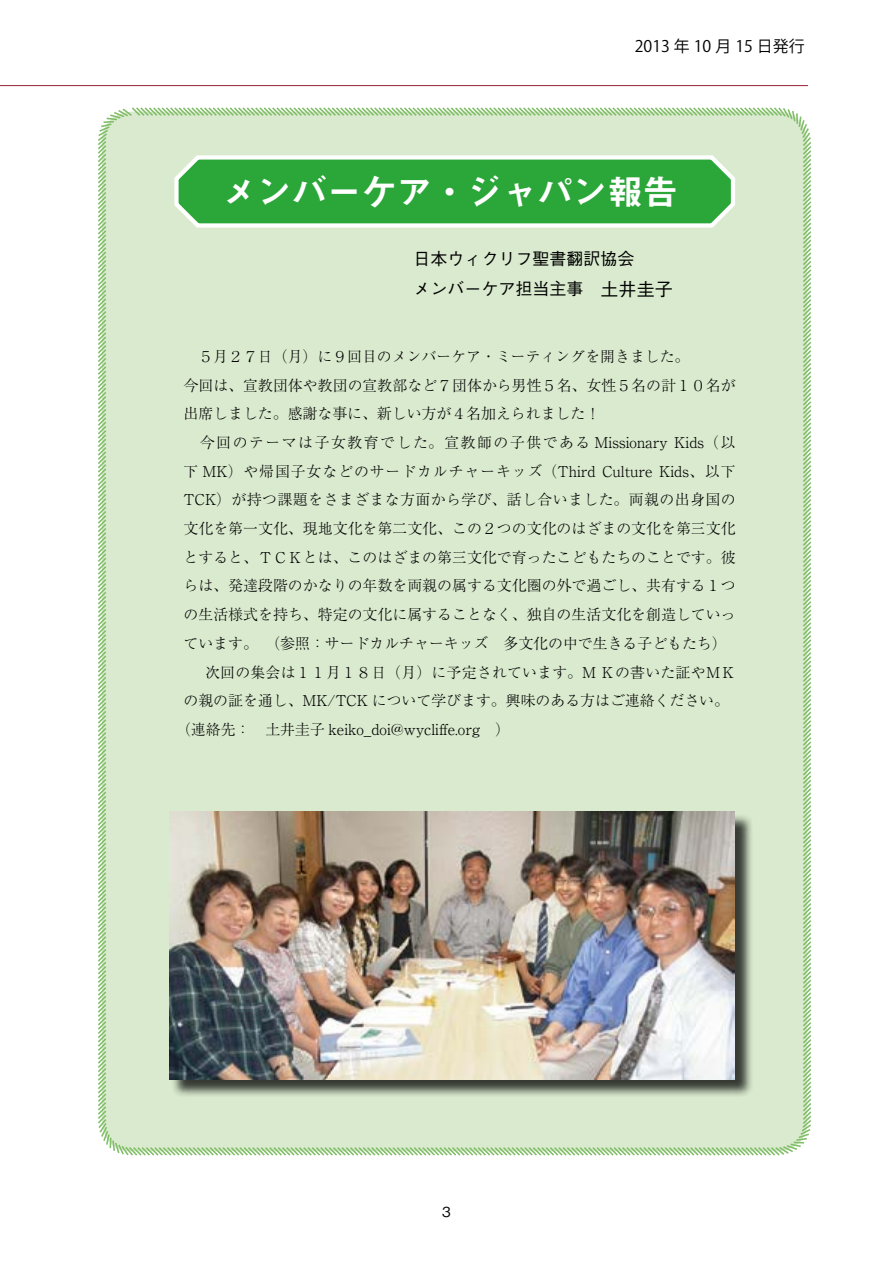
<style>
.page{position:relative;width:893px;height:1263px;background:#fff}
.page>*{position:absolute;margin:0;border:0;box-sizing:border-box;transform-origin:0 0}
.t1{font:35.1px "Midashi Go Pro MB31";color:#fff}
.t2{font:500 16.95px/30.3px "Gothic BBB Pro";color:#000}
.t3{font:15.9px "Koz Go Pro";color:#000}
.t4{font:300 14.85px "Ryumin Pro";letter-spacing:.005em;color:#000}
.t5{font:300 14.85px "Ryumin Pro";letter-spacing:.06em;color:#000}
.t6{font:300 14.85px "Ryumin Pro";letter-spacing:.1em;color:#000}
.t7{font:300 14.85px "Ryumin Pro";letter-spacing:.03em;color:#000}
.t8{font:500 13.8px "Gothic BBB Pro";color:#000}
.s1{font-size:18px}
</style>
<div class="page">
<div style="left:98px;top:107px;width:714px;height:1049px;background:#d9eace"></div>
<div style="left:171px;top:814px;width:582px;height:283px;background:#000;opacity:.75"></div>
<img style="left:169px;top:811px;width:566px;height:268px">
<svg style="left:172px;top:151px;width:565px;height:79px;background:#56b85f"></svg>
<hr style="left:0;top:85px;width:808px;height:1px;background:#9c2f41">
<p class="t3" style="left:635px;top:36px;width:171px">2013 年 10 月 15 日発行</p>
<p class="t1" style="left:222px;top:164px;width:458px">メンバーケア・ジャパン報告</p>
<p class="t2" style="left:413px;top:241px;width:261px">日本ウィクリフ聖書翻訳協会<br>メンバーケア担当主事　<span class="s1">土井圭子</span></p>
<p class="t4" style="left:198px;top:345px;width:493px">５月２７日（月）に９回目のメンバーケア・ミーティングを開きました。</p>
<p class="t4" style="left:183px;top:373px;width:554px">今回は、宣教団体や教団の宣教部など７団体から男性５名、女性５名の計１０名が</p>
<p class="t4" style="left:183px;top:402px;width:418px">出席しました。感謝な事に、新しい方が４名加えられました！</p>
<p class="t6" style="left:183px;top:431px;width:553px">　今回のテーマは子女教育でした。宣教師の子供である Missionary Kids（以</p>
<p class="t5" style="left:183px;top:459px;width:554px">下 MK）や帰国子女などのサードカルチャーキッズ（Third Culture Kids、以下</p>
<p class="t7" style="left:183px;top:488px;width:554px">TCK）が持つ課題をさまざまな方面から学び、話し合いました。両親の出身国の</p>
<p class="t4" style="left:183px;top:517px;width:554px">文化を第一文化、現地文化を第二文化、この２つの文化のはざまの文化を第三文化</p>
<p class="t4" style="left:183px;top:545px;width:554px">とすると、ＴＣＫとは、このはざまの第三文化で育ったこどもたちのことです。彼</p>
<p class="t4" style="left:183px;top:574px;width:554px">らは、発達段階のかなりの年数を両親の属する文化圏の外で過ごし、共有する１つ</p>
<p class="t4" style="left:183px;top:603px;width:554px">の生活様式を持ち、特定の文化に属することなく、独自の生活文化を創造していっ</p>
<p class="t4" style="left:183px;top:632px;width:545px">ています。　（参照：サードカルチャーキッズ　多文化の中で生きる子どもたち）</p>
<p class="t4" style="left:190px;top:660px;width:547px">　次回の集会は１１月１８日（月）に予定されています。M Ｋの書いた証やＭＫ</p>
<p class="t4" style="left:183px;top:689px;width:547px">の親の証を通し、MK/TCK について学びます。興味のある方はご連絡ください。</p>
<p class="t4" style="left:176px;top:718px;width:335px">（連絡先：　土井圭子 keiko_doi@wycliffe.org　）</p>
<p class="t8" style="left:440px;top:1201px;width:15px">３</p>
</div>
